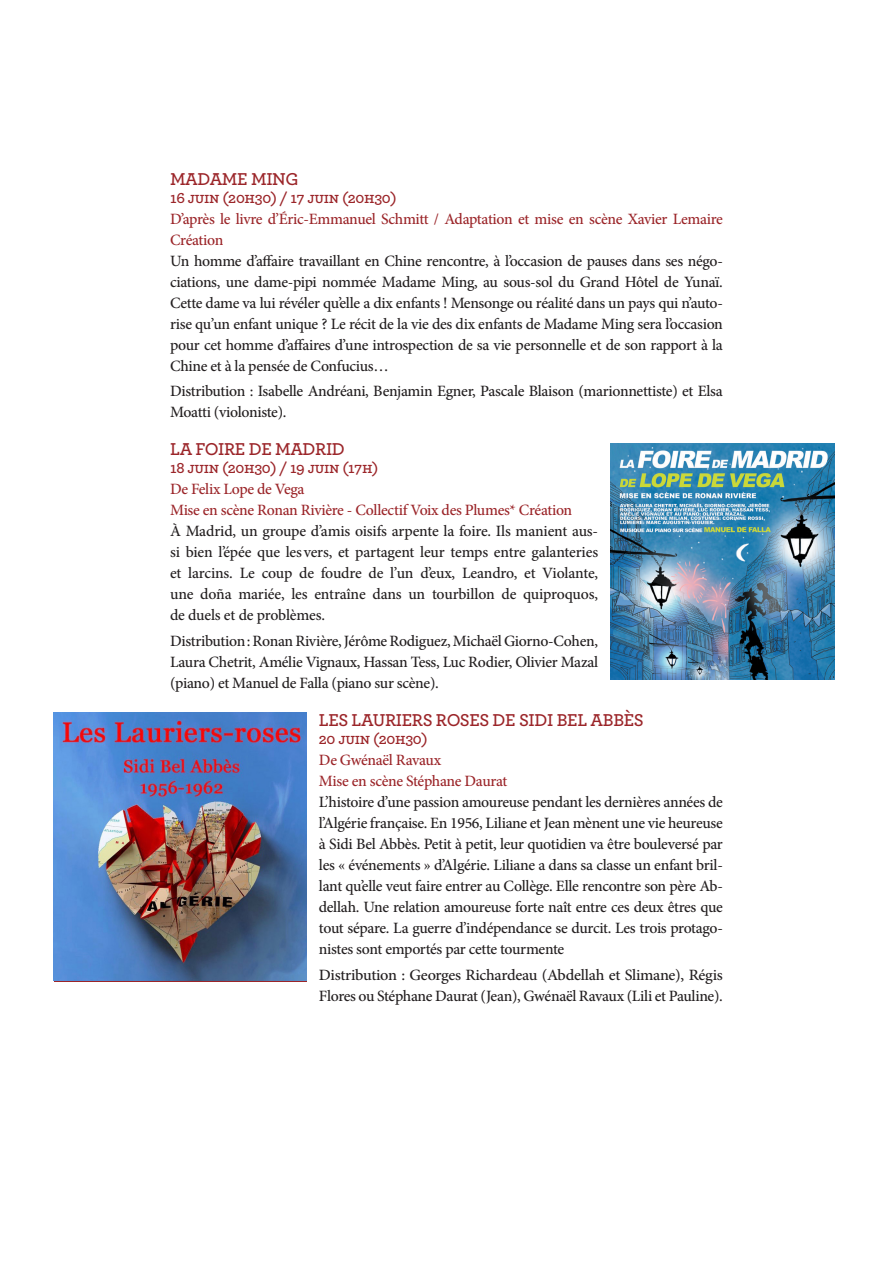
<style>
.page{position:relative;width:893px;height:1263px;background:#fff}
.page>*{position:absolute;margin:0;border:0;box-sizing:border-box;transform-origin:0 0}
.t1{font:600 18px "Archer";letter-spacing:-.02em;color:#9b2529}
.t2{font:500 15.75px/21px "Minion Pro";letter-spacing:-.02em;color:#231f20;text-align:justify}
.t3{font:500 15.75px/21px "Minion Pro";letter-spacing:-.02em;color:#9b2529}
.t4{font:600 15.75px "Archer";letter-spacing:-.02em;color:#9b2529}
</style>
<div class="page">
<img style="left:54px;top:712px;width:252px;height:268px">
<img style="left:611px;top:443px;width:224px;height:237px">
<p class="t1" style="left:170px;top:165px;width:130px">MADAME MING</p>
<p class="t4" style="left:170px;top:185px;width:228px">16 juin (20h30) / 17 juin (20h30)</p>
<p class="t3" style="left:170px;top:208px;width:554px">D’après le livre d’Éric-Emmanuel Schmitt / Adaptation et mise en scène Xavier Lemaire<br>Création</p>
<p class="t2" style="left:170px;top:250px;width:554px">Un homme d’affaire travaillant en Chine rencontre, à l’occasion de pauses dans ses négo&shy;ciations, une dame-pipi nommée Madame Ming, au sous-sol du Grand Hôtel de Yunaï.<br>Cette dame va lui révéler qu’elle a dix enfants ! Mensonge ou réalité dans un pays qui n’auto&shy;rise qu’un enfant unique ? Le récit de la vie des dix enfants de Madame Ming sera l’occasion pour cet homme d’affaires d’une introspection de sa vie personnelle et de son rapport à la Chine et à la pensée de Confucius…</p>
<p class="t2" style="left:170px;top:380px;width:554px">Distribution : Isabelle Andréani, Benjamin Egner, Pascale Blaison (marionnettiste) et Elsa<br>Moatti (violoniste).</p>
<p class="t1" style="left:170px;top:436px;width:176px">LA FOIRE DE MADRID</p>
<p class="t4" style="left:170px;top:456px;width:210px">18 juin (20h30) / 19 juin (17h)</p>
<p class="t3" style="left:170px;top:479px;width:136px">De Felix Lope de Vega</p>
<p class="t3" style="left:170px;top:500px;width:404px">Mise en scène Ronan Rivière - Collectif Voix des Plumes* Création</p>
<p class="t2" style="left:170px;top:521px;width:430px">À Madrid, un groupe d’amis oisifs arpente la foire. Ils manient aus&shy;si bien l’épée que lesvers, et partagent leur temps entre galanteries et larcins. Le coup de foudre de l’un d’eux, Leandro, et Violante, une doña mariée, les entraîne dans un tourbillon de quiproquos, de duels et de problèmes.</p>
<p class="t2" style="left:170px;top:630px;width:430px">Distribution: Ronan Rivière, Jérôme Rodiguez, Michaël Giorno-Cohen, Laura Chetrit, Amélie Vignaux, Hassan Tess, Luc Rodier, Olivier Mazal (piano) et Manuel de Falla (piano sur scène).</p>
<p class="t1" style="left:319px;top:707px;width:326px">LES LAURIERS ROSES DE SIDI BEL ABBÈS</p>
<p class="t4" style="left:319px;top:727px;width:110px">20 juin (20h30)</p>
<p class="t3" style="left:319px;top:750px;width:124px">De Gwénaël Ravaux</p>
<p class="t3" style="left:319px;top:771px;width:190px">Mise en scène Stéphane Daurat</p>
<p class="t2" style="left:319px;top:792px;width:405px">L’histoire d’une passion amoureuse pendant les dernières années de l’Algérie française. En 1956, Liliane et Jean mènent une vie heureuse à Sidi Bel Abbès. Petit à petit, leur quotidien va être bouleversé par les « événements » d’Algérie. Liliane a dans sa classe un enfant bril&shy;lant qu’elle veut faire entrer au Collège. Elle rencontre son père Ab&shy;dellah. Une relation amoureuse forte naît entre ces deux êtres que tout sépare. La guerre d’indépendance se durcit. Les trois protago&shy;nistes sont emportés par cette tourmente</p>
<p class="t2" style="left:319px;top:964px;width:405px;line-height:21.6px">Distribution : Georges Richardeau (Abdellah et Slimane), Régis<br>Flores ou Stéphane Daurat (Jean), Gwénaël Ravaux (Lili et Pauline).</p>
</div>
